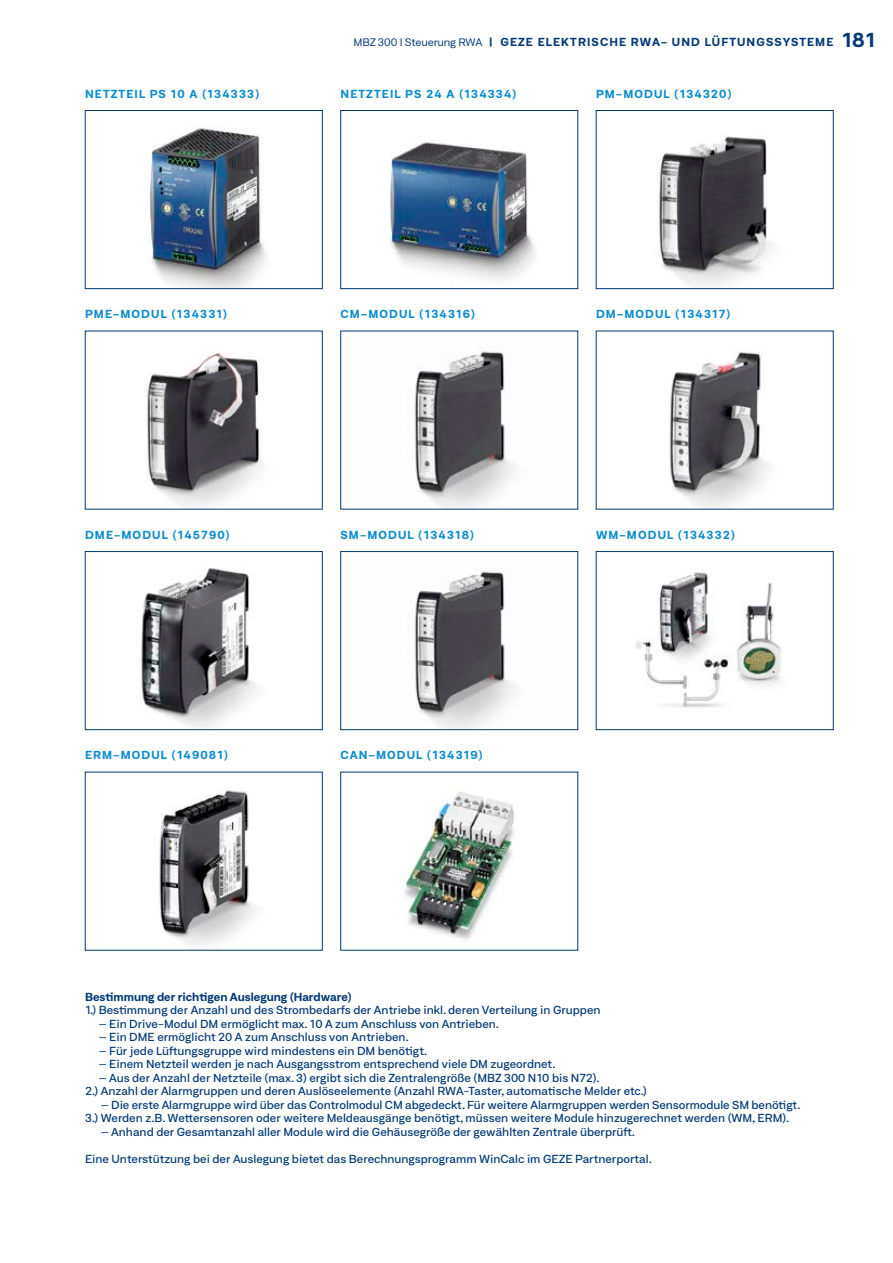
<style>
.page{position:relative;width:893px;height:1263px;background:#fff}
.page>*{position:absolute;margin:0;border:0;box-sizing:border-box;transform-origin:0 0}
.t1{font:500 expanded 11.25px/13.5px "Neufile Grotesk";color:#013874}
.t2{font:700 expanded 11.25px "Neufile Grotesk";letter-spacing:.1em;color:#098bce}
.t3{font:700 expanded 11.25px "Neufile Grotesk";letter-spacing:.1em;color:#013874}
.t4{font:700 expanded 11.25px "Neufile Grotesk";color:#013874}
.s1{font-weight:400;font-size:10.5px}
.s2{font-size:19.5px}
</style>
<div class="page">
<img style="left:150px;top:128px;width:116px;height:159px">
<div style="left:85px;top:110px;width:237px;height:179px;border:1px solid #013874"></div>
<img style="left:389px;top:142px;width:147px;height:139px">
<div style="left:340px;top:110px;width:238px;height:179px;border:1px solid #013874"></div>
<img style="left:658px;top:136px;width:113px;height:150px">
<div style="left:596px;top:110px;width:237px;height:179px;border:1px solid #013874"></div>
<img style="left:147px;top:352px;width:117px;height:155px">
<img style="left:414px;top:350px;width:101px;height:157px">
<img style="left:669px;top:351px;width:101px;height:156px">
<img style="left:141px;top:568px;width:118px;height:159px">
<div style="left:85px;top:551px;width:237px;height:179px;border:1px solid #013874"></div>
<img style="left:414px;top:570px;width:101px;height:158px">
<div style="left:340px;top:551px;width:238px;height:179px;border:1px solid #013874"></div>
<img style="left:635px;top:572px;width:147px;height:136px">
<div style="left:596px;top:551px;width:237px;height:179px;border:1px solid #013874"></div>
<img style="left:159px;top:789px;width:96px;height:157px">
<img style="left:404px;top:790px;width:110px;height:151px">
<p class="t2" style="left:85px;top:86px;width:176px">NETZTEIL PS 10 A (134333)</p>
<p class="t3" style="left:354px;top:35px;width:523px"><span class="s1">MBZ 300 I Steuerung RWA</span> | GEZE ELEKTRISCHE RWA- UND LÜFTUNGSSYSTEME <span class="s2">181</span></p>
<p class="t2" style="left:340px;top:86px;width:178px">NETZTEIL PS 24 A (134334)</p>
<p class="t2" style="left:596px;top:86px;width:137px">PM-MODUL (134320)</p>
<p class="t2" style="left:85px;top:307px;width:144px">PME-MODUL (134331)</p>
<p class="t2" style="left:340px;top:307px;width:136px">CM-MODUL (134316)</p>
<p class="t2" style="left:596px;top:307px;width:136px">DM-MODUL (134317)</p>
<p class="t2" style="left:85px;top:527px;width:146px">DME-MODUL (145790)</p>
<p class="t2" style="left:340px;top:527px;width:135px">SM-MODUL (134318)</p>
<p class="t2" style="left:596px;top:527px;width:141px">WM-MODUL (134332)</p>
<p class="t2" style="left:85px;top:748px;width:145px">ERM-MODUL (149081)</p>
<p class="t2" style="left:340px;top:748px;width:144px">CAN-MODUL (134319)</p>
<p class="t4" style="left:85px;top:989px;width:268px">Bestimmung der richtigen Auslegung (Hardware)</p>
<p class="t1" style="left:85px;top:1003px;width:517px">1.) Bestimmung der Anzahl und des Strombedarfs der Antriebe inkl. deren Verteilung in Gruppen</p>
<p class="t1" style="left:99px;top:1017px;width:402px">– Ein Drive-Modul DM ermöglicht max. 10 A zum Anschluss von Antrieben.</p>
<p class="t1" style="left:99px;top:1030px;width:312px">– Ein DME ermöglicht 20 A zum Anschluss von Antrieben.</p>
<p class="t1" style="left:99px;top:1044px;width:330px">– Für jede Lüftungsgruppe wird mindestens ein DM benötigt.</p>
<p class="t1" style="left:99px;top:1057px;width:458px">– Einem Netzteil werden je nach Ausgangsstrom entsprechend viele DM zugeordnet.</p>
<p class="t1" style="left:85px;top:1071px;width:563px;text-indent:14px">– Aus der Anzahl der Netzteile (max. 3) ergibt sich die Zentralengröße (MBZ 300 N10 bis N72).<br>2.) Anzahl der Alarmgruppen und deren Auslöseelemente (Anzahl RWA-Taster, automatische Melder etc.)</p>
<p class="t1" style="left:85px;top:1098px;width:717px;text-indent:16px">– Die erste Alarmgruppe wird über das Controlmodul CM abgedeckt. Für weitere Alarmgruppen werden Sensormodule SM benötigt.<br>3.) Werden z.B. Wettersensoren oder weitere Meldeausgänge benötigt, müssen weitere Module hinzugerechnet werden (WM, ERM).</p>
<p class="t1" style="left:101px;top:1125px;width:536px">– Anhand der Gesamtanzahl aller Module wird die Gehäusegröße der gewählten Zentrale überprüft.</p>
<p class="t1" style="left:85px;top:1152px;width:568px">Eine Unterstützung bei der Auslegung bietet das Berechnungsprogramm WinCalc im GEZE Partnerportal.</p>
</div>
